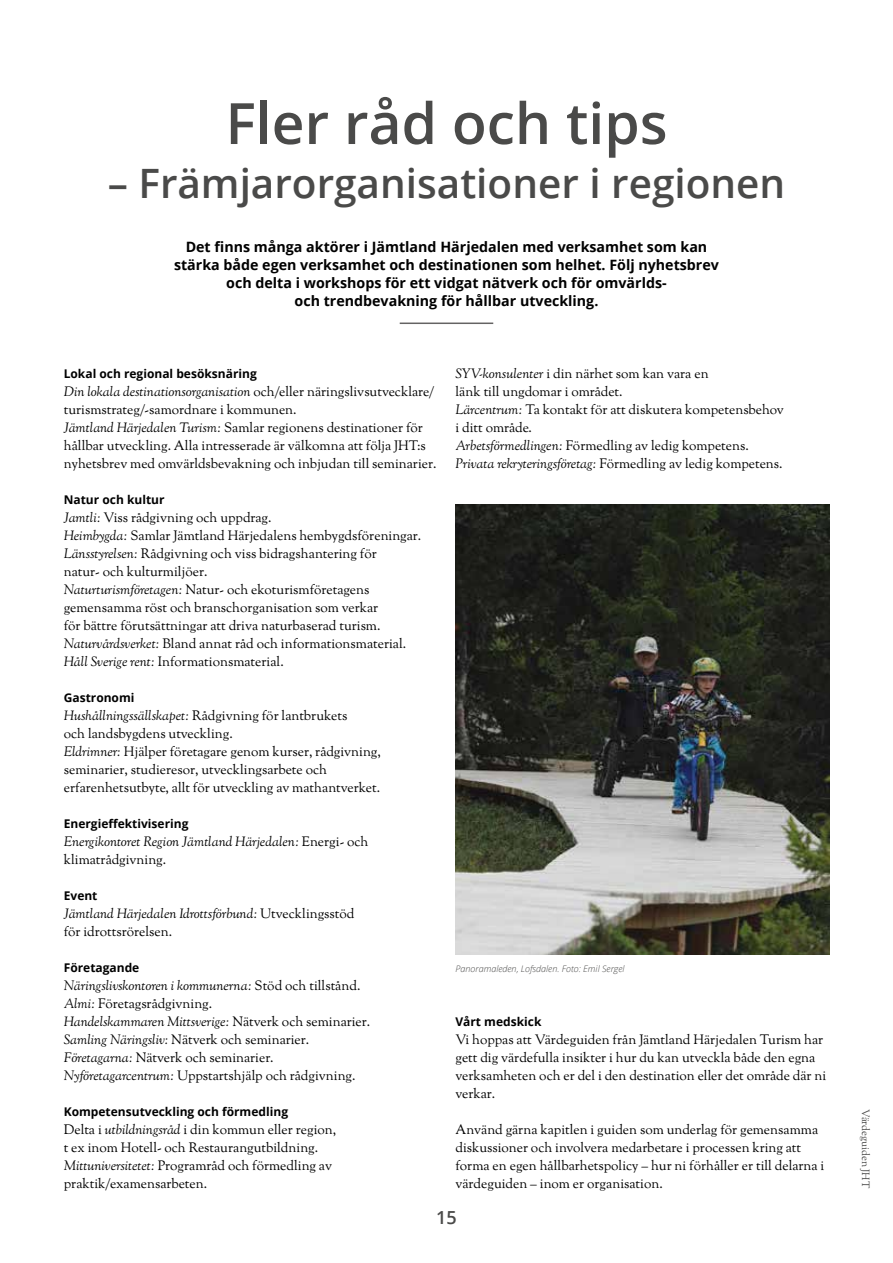
<style>
.page{position:relative;width:893px;height:1263px;background:#fff}
.page>*{position:absolute;margin:0;border:0;box-sizing:border-box;transform-origin:0 0}
.t1{font:600 57px "Open Sans";color:#4a4a49}
.t2{font:600 40.5px "Open Sans";color:#4a4a49}
.t3{font:600 18px "Open Sans";color:#4a4a49}
.t4{font:700 14.25px/18px "Open Sans";color:#000;text-align:center}
.t5{font:13.5px/18px "OFL Goudy St M";color:#000}
.t6{font:italic 13.5px/18px "OFL Goudy St M";letter-spacing:-.005em;color:#000}
.t7{font:700 12px "Open Sans";color:#000}
.t8{font:10.5px "OFL Goudy St M";color:#4a4a49}
.t9{font:italic 300 9px "Open Sans";color:#4a4a49}
.s1{font-style:italic}
.s2{font-style:normal}
</style>
<div class="page">
<hr style="left:400px;top:323px;width:93px;height:1px;background:#646363">
<img style="left:455px;top:504px;width:374px;height:450px">
<h1 class="t1" style="left:225px;top:84px;width:444px">Fler råd och tips</h1>
<h2 class="t2" style="left:108px;top:156px;width:679px">– Främjarorganisationer i regionen</h2>
<p class="t4" style="left:174px;top:237px;width:546px">Det finns många aktörer i Jämtland Härjedalen med verksamhet som kan stärka både egen verksamhet och destinationen som helhet. Följ nyhetsbrev och delta i workshops för ett vidgat nätverk och för omvärlds-<br>och trendbevakning för hållbar utveckling.</p>
<p class="t7" style="left:64px;top:365px;width:194px">Lokal och regional besöksnäring</p>
<p class="t5" style="left:64px;top:383px;width:374px"><span class="s1">Din lokala destinationsorganisation</span> och/eller näringslivsutvecklare/ turismstrateg/-samordnare i kommunen.<br><span class="s1">Jämtland Härjedalen Turism:</span> Samlar regionens destinationer för hållbar utveckling. Alla intresserade är välkomna att följa JHT:s nyhetsbrev med omvärldsbevakning och inbjudan till seminarier.</p>
<p class="t7" style="left:64px;top:491px;width:102px">Natur och kultur</p>
<p class="t5" style="left:64px;top:509px;width:359px"><span class="s1">Jamtli:</span> Viss rådgivning och uppdrag.<br><span class="s1">Heimbygda:</span> Samlar Jämtland Härjedalens hembygdsföreningar.<br><span class="s1">Länsstyrelsen:</span> Rådgivning och viss bidragshantering för<br>natur- och kulturmiljöer.<br><span class="s1">Naturturismföretagen:</span> Natur- och ekoturismföretagens gemensamma röst och branschorganisation som verkar<br>för bättre förutsättningar att driva naturbaserad turism.<br><span class="s1">Naturvårdsverket:</span> Bland annat råd och informationsmaterial.<br><span class="s1">Håll Sverige rent:</span> Informationsmaterial.</p>
<p class="t7" style="left:64px;top:689px;width:72px">Gastronomi</p>
<p class="t5" style="left:64px;top:707px;width:319px"><span class="s1">Hushållningssällskapet:</span> Rådgivning för lantbrukets<br>och landsbygdens utveckling.<br><span class="s1">Eldrimner:</span> Hjälper företagare genom kurser, rådgivning, seminarier, studieresor, utvecklingsarbete och erfarenhetsutbyte, allt för utveckling av mathantverket.</p>
<p class="t7" style="left:64px;top:815px;width:126px">Energieffektivisering</p>
<p class="t6" style="left:64px;top:834px;width:306px">Energikontoret Region Jämtland Härjedalen: <span class="s2">Energi- och klimatrådgivning.</span></p>
<p class="t7" style="left:64px;top:887px;width:35px">Event</p>
<p class="t5" style="left:64px;top:905px;width:292px"><span class="s1">Jämtland Härjedalen Idrottsförbund:</span> Utvecklingsstöd för idrottsrörelsen.</p>
<p class="t7" style="left:64px;top:959px;width:77px">Företagande</p>
<p class="t5" style="left:64px;top:977px;width:308px"><span class="s1">Näringslivskontoren i kommunerna:</span> Stöd och tillstånd.<br><span class="s1">Almi:</span> Företagsrådgivning.<br><span class="s1">Handelskammaren Mittsverige:</span> Nätverk och seminarier.<br><span class="s1">Samling Näringsliv:</span> Nätverk och seminarier.<br><span class="s1">Företagarna:</span> Nätverk och seminarier.<br><span class="s1">Nyföretagarcentrum:</span> Uppstartshjälp och rådgivning.</p>
<p class="t7" style="left:64px;top:1103px;width:226px">Kompetensutveckling och förmedling</p>
<p class="t5" style="left:64px;top:1121px;width:274px">Delta i <span class="s1">utbildningsråd</span> i din kommun eller region, t ex inom Hotell- och Restaurangutbildning.<br><span class="s1">Mittuniversitetet:</span> Programråd och förmedling av praktik/examensarbeten.</p>
<p class="t5" style="left:455px;top:365px;width:330px"><span class="s1">SYV-konsulenter</span> i din närhet som kan vara en<br>länk till ungdomar i området.<br><span class="s1">Lärcentrum:</span> Ta kontakt för att diskutera kompetensbehov i ditt område.<br><span class="s1">Arbetsförmedlingen:</span> Förmedling av ledig kompetens.<br><span class="s1">Privata rekryteringsföretag:</span> Förmedling av ledig kompetens.</p>
<p class="t9" style="left:455px;top:963px;width:171px">Panoramaleden, Lofsdalen. Foto: Emil Sergel</p>
<p class="t7" style="left:455px;top:1013px;width:87px">Vårt medskick</p>
<p class="t5" style="left:455px;top:1031px;width:372px">Vi hoppas att Värdeguiden från Jämtland Härjedalen Turism har gett dig värdefulla insikter i hur du kan utveckla både den egna verksamheten och er del i den destination eller det område där ni verkar.</p>
<p class="t5" style="left:455px;top:1121px;width:370px">Använd gärna kapitlen i guiden som underlag för gemensamma diskussioner och involvera medarbetare i processen kring att forma en egen hållbarhetspolicy – hur ni förhåller er till delarna i värdeguiden – inom er organisation.</p>
<h3 class="t3" style="left:436px;top:1205px;width:22px">15</h3>
<p class="t8" style="left:872px;top:1109px;width:81px;rotate:90deg">Värdeguiden JHT</p>
</div>
